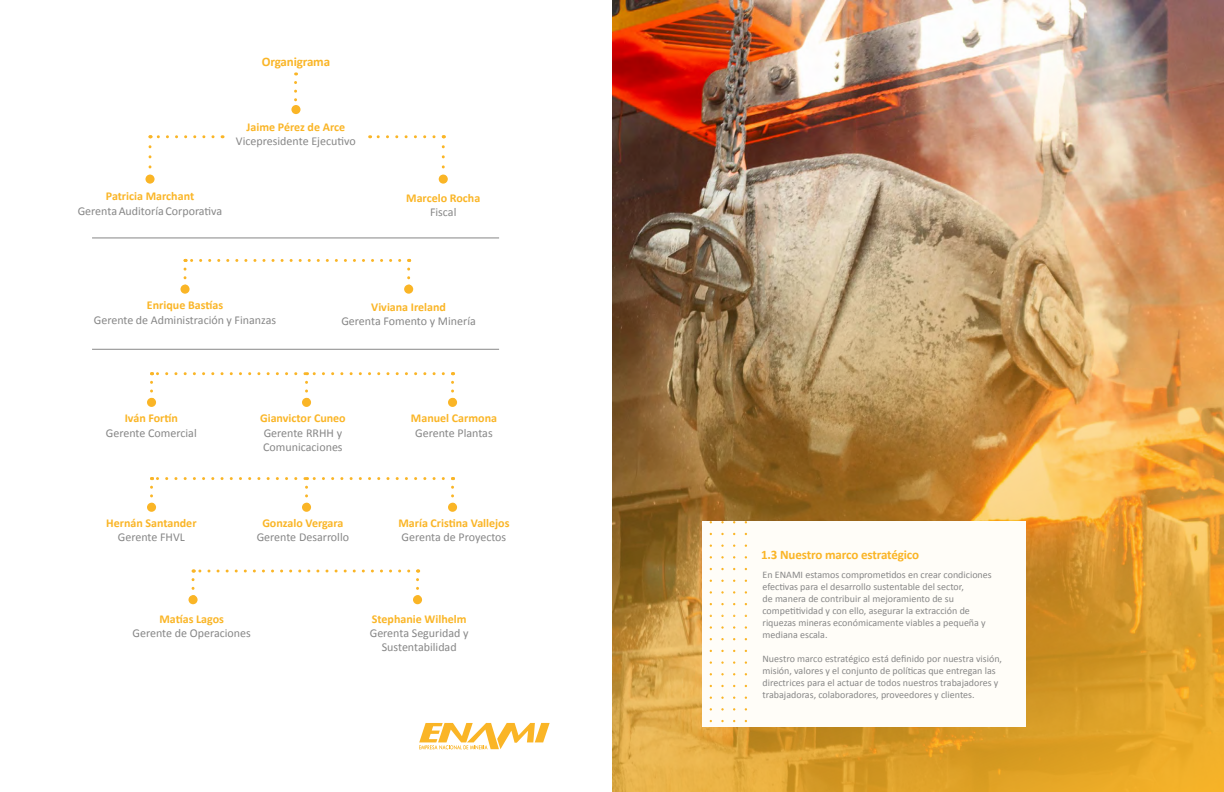
<style>
.page{position:relative;width:1224px;height:792px;background:#fff}
.page>*{position:absolute;margin:0;border:0;box-sizing:border-box;transform-origin:0 0}
.t1{font:700 13px "Calibri";letter-spacing:-.01em;color:#fab526}
.t2{font:12px/14.4px "Calibri";color:#878787}
.t3{font:700 12px "Calibri";color:#fab526}
.t4{font:10px/12px "Calibri";color:#878787}
</style>
<div class="page">
<img style="left:612px;top:0;width:612px;height:792px">
<div style="left:702px;top:521px;width:324px;height:206px;background:#fffdf8"></div>
<svg style="left:451px;top:382px;width:3px;height:16px"></svg>
<svg style="left:451px;top:487px;width:3px;height:16px"></svg>
<svg style="left:416px;top:580px;width:3px;height:10px"></svg>
<svg style="left:305px;top:382px;width:3px;height:16px"></svg>
<svg style="left:305px;top:487px;width:3px;height:16px"></svg>
<svg style="left:152px;top:372px;width:291px;height:3px"></svg>
<svg style="left:150px;top:382px;width:3px;height:16px"></svg>
<svg style="left:152px;top:477px;width:291px;height:3px"></svg>
<svg style="left:150px;top:487px;width:3px;height:16px"></svg>
<svg style="left:193px;top:570px;width:216px;height:3px"></svg>
<svg style="left:192px;top:580px;width:3px;height:10px"></svg>
<div style="left:448px;top:398px;width:9px;height:9px;background:#fab526;border-radius:50%"></div>
<div style="left:448px;top:503px;width:9px;height:9px;background:#fab526;border-radius:50%"></div>
<div style="left:413px;top:595px;width:9px;height:9px;background:#fab526;border-radius:50%"></div>
<div style="left:302px;top:398px;width:9px;height:9px;background:#fab526;border-radius:50%"></div>
<div style="left:302px;top:503px;width:9px;height:9px;background:#fab526;border-radius:50%"></div>
<div style="left:147px;top:398px;width:9px;height:9px;background:#fab526;border-radius:50%"></div>
<div style="left:147px;top:503px;width:9px;height:9px;background:#fab526;border-radius:50%"></div>
<div style="left:189px;top:595px;width:9px;height:9px;background:#fab526;border-radius:50%"></div>
<hr style="left:92px;top:238px;width:407px;height:1px;background:#878787">
<hr style="left:92px;top:349px;width:407px;height:1px;background:#878787">
<svg style="left:294px;top:82px;width:3px;height:20px"></svg>
<svg style="left:149px;top:147px;width:3px;height:28px"></svg>
<svg style="left:150px;top:135px;width:63px;height:3px"></svg>
<svg style="left:370px;top:135px;width:64px;height:3px"></svg>
<svg style="left:442px;top:147px;width:3px;height:28px"></svg>
<svg style="left:407px;top:269px;width:3px;height:16px"></svg>
<svg style="left:185px;top:259px;width:215px;height:3px"></svg>
<svg style="left:184px;top:269px;width:3px;height:16px"></svg>
<div style="left:145px;top:175px;width:10px;height:9px;background:#fab526;border-radius:50%"></div>
<div style="left:439px;top:175px;width:9px;height:9px;background:#fab526;border-radius:50%"></div>
<div style="left:404px;top:285px;width:9px;height:9px;background:#fab526;border-radius:50%"></div>
<div style="left:180px;top:285px;width:10px;height:9px;background:#fab526;border-radius:50%"></div>
<div style="left:291px;top:105px;width:10px;height:9px;background:#fab526;border-radius:50%"></div>
<svg style="left:419px;top:723px;width:131px;height:26px"></svg>
<h1 class="t1" style="left:262px;top:52px;width:70px">Organigrama</h1>
<p class="t3" style="left:246px;top:119px;width:100px">Jaime Pérez de Arce</p>
<p class="t2" style="left:236px;top:134px;width:121px">Vicepresidente Ejecutivo</p>
<p class="t3" style="left:106px;top:188px;width:90px">Patricia Marchant</p>
<p class="t2" style="left:78px;top:203px;width:146px">Gerenta Auditoría Corporativa</p>
<p class="t3" style="left:406px;top:189px;width:76px">Marcelo Rocha</p>
<p class="t2" style="left:430px;top:205px;width:28px">Fiscal</p>
<p class="t3" style="left:147px;top:297px;width:78px">Enrique Bastías</p>
<p class="t2" style="left:94px;top:312px;width:184px">Gerente de Administración y Finanzas</p>
<p class="t3" style="left:371px;top:298px;width:76px">Viviana Ireland</p>
<p class="t2" style="left:341px;top:314px;width:136px">Gerenta Fomento y Minería</p>
<p class="t3" style="left:125px;top:410px;width:55px">Iván Fortín</p>
<p class="t2" style="left:106px;top:425px;width:92px">Gerente Comercial</p>
<p class="t3" style="left:106px;top:515px;width:92px">Hernán Santander</p>
<p class="t2" style="left:118px;top:530px;width:69px">Gerente FHVL</p>
<p class="t3" style="left:260px;top:410px;width:87px">Gianvictor Cuneo</p>
<p class="t2" style="left:263px;top:425px;width:81px">Gerente RRHH y<br>Comunicaciones</p>
<p class="t3" style="left:262px;top:515px;width:83px">Gonzalo Vergara</p>
<p class="t2" style="left:257px;top:530px;width:94px">Gerente Desarrollo</p>
<p class="t3" style="left:411px;top:410px;width:88px">Manuel Carmona</p>
<p class="t2" style="left:415px;top:425px;width:79px">Gerente Plantas</p>
<p class="t3" style="left:398px;top:515px;width:113px">María Cristina Vallejos</p>
<p class="t2" style="left:402px;top:530px;width:106px">Gerenta de Proyectos</p>
<p class="t3" style="left:159px;top:610px;width:66px">Matías Lagos</p>
<p class="t2" style="left:133px;top:626px;width:120px">Gerente de Operaciones</p>
<p class="t3" style="left:372px;top:610px;width:96px">Stephanie Wilhelm</p>
<p class="t2" style="left:370px;top:626px;width:100px;text-align:center">Gerenta Seguridad y<br>Sustentabilidad</p>
<h1 class="t1" style="left:761px;top:546px;width:160px">1.3 Nuestro marco estratégico</h1>
<p class="t4" style="left:763px;top:569px;width:231px">En ENAMI estamos comprometidos en crear condiciones efectivas para el desarrollo sustentable del sector,<br>de manera de contribuir al mejoramiento de su competitividad y con ello, asegurar la extracción de riquezas mineras económicamente viables a pequeña y mediana escala.</p>
<p class="t4" style="left:763px;top:653px;width:241px">Nuestro marco estratégico está definido por nuestra visión, misión, valores y el conjunto de políticas que entregan las directrices para el actuar de todos nuestros trabajadores y trabajadoras, colaboradores, proveedores y clientes.</p>
</div>
